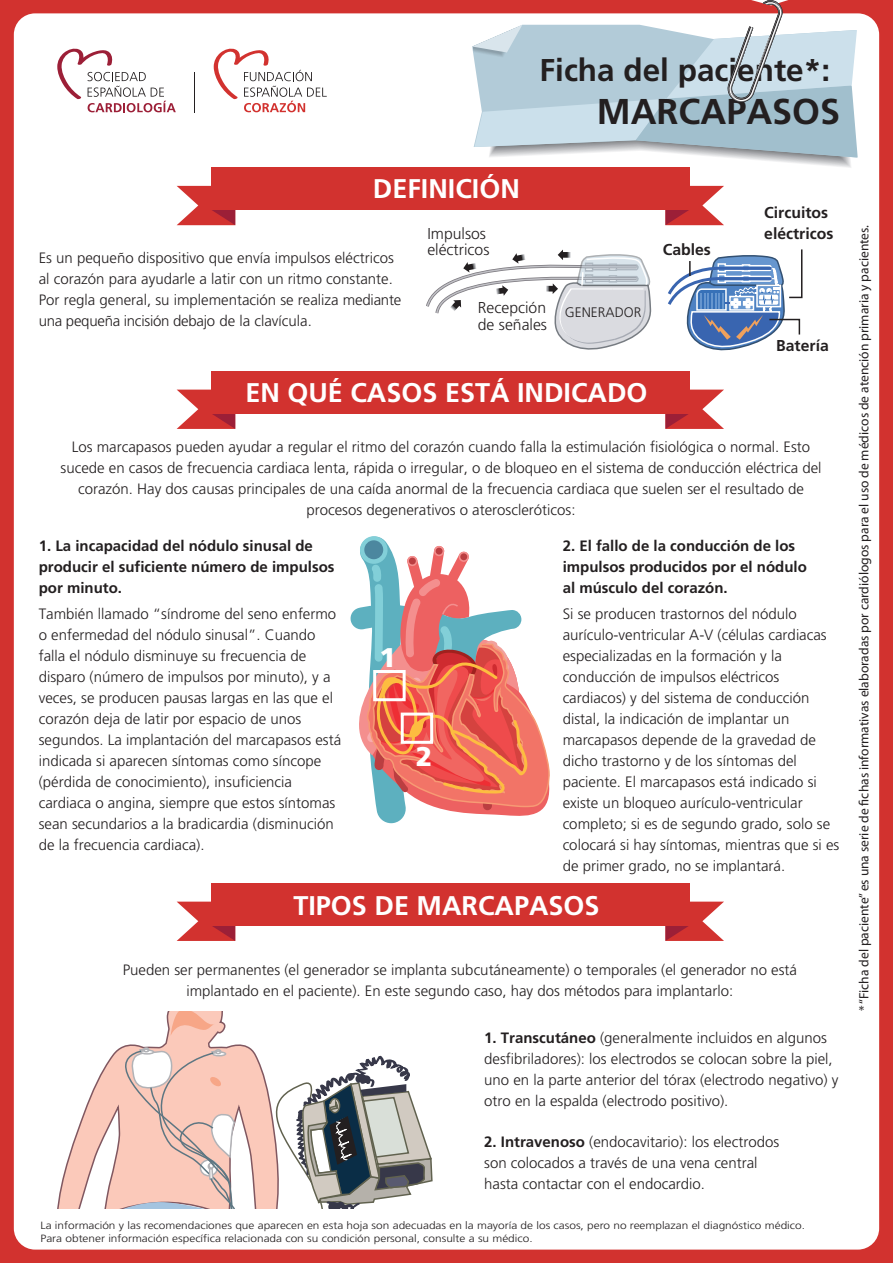
<style>
.page{position:relative;width:893px;height:1263px;background:#d2322f}
.page>*{position:absolute;margin:0;border:0;box-sizing:border-box;transform-origin:0 0}
.t1{font:700 35.85px "Frutiger";color:#231f20}
.t2{font:700 31.5px "Frutiger";color:#231f20}
.t3{font:700 27px "Frutiger";color:#fff}
.t4{font:900 27px "Frutiger";color:#fff}
.t5{font:300 15.75px/16.5px "Frutiger";color:#231f20}
.t6{font:700 15.75px/21px "Frutiger";color:#231f20}
.t7{font:300 15px/21px "Frutiger";color:#231f20}
.t8{font:700 15px/21px "Frutiger";color:#231f20}
.t9{font:300 13.8px "Frutiger";color:#231f20}
.t10{font:13.5px "Myriad Pro";color:#231f20}
.t11{font:300 10.5px/12.6px "Frutiger";color:#231f20;scale:1.13 1}
.s1{font-weight:700}
</style>
<div class="page">
<div style="left:14px;top:13px;width:865px;height:1236px;background:#fff;border-radius:21px"></div>
<svg style="left:214px;top:48px;width:113px;height:64px"></svg>
<hr style="left:195px;top:72px;width:1px;height:40px;background:#231f20">
<svg style="left:57px;top:48px;width:119px;height:64px"></svg>
<svg style="left:177px;top:902px;width:58px;height:39px"></svg>
<svg style="left:665px;top:902px;width:59px;height:39px"></svg>
<div style="left:211px;top:883px;width:478px;height:42px;background:#d2322f"></div>
<svg style="left:177px;top:390px;width:58px;height:39px"></svg>
<svg style="left:665px;top:390px;width:59px;height:39px"></svg>
<div style="left:211px;top:371px;width:478px;height:42px;background:#d2322f"></div>
<svg style="left:177px;top:186px;width:58px;height:39px"></svg>
<svg style="left:665px;top:186px;width:59px;height:39px"></svg>
<div style="left:211px;top:167px;width:478px;height:43px;background:#d2322f"></div>
<svg style="left:350px;top:536px;width:200px;height:287px"></svg>
<div style="left:373px;top:670px;width:33px;height:31px;border:3px solid #fff"></div>
<div style="left:401px;top:713px;width:32px;height:31px;border:3px solid #fff"></div>
<svg style="left:426px;top:250px;width:225px;height:100px"></svg>
<svg style="left:668px;top:249px;width:135px;height:102px"></svg>
<svg style="left:57px;top:1011px;width:376px;height:197px"></svg>
<svg style="left:472px;top:0;width:386px;height:160px"></svg>
<h3 class="t3" style="left:373px;top:173px;width:149px">DEFINICIÓN</h3>
<h2 class="t2" style="left:539px;top:51px;width:292px">Ficha del paciente*:</h2>
<h1 class="t1" style="left:597px;top:90px;width:245px">MARCAPASOS</h1>
<p class="t7" style="left:39px;top:248px;width:364px">Es un pequeño dispositivo que envía impulsos eléctricos al corazón para ayudarle a latir con un ritmo constante.<br>Por regla general, su implementación se realiza mediante una pequeña incisión debajo de la clavícula.</p>
<p class="t5" style="left:427px;top:225px;width:64px">Impulsos eléctricos</p>
<p class="t5" style="left:478px;top:300px;width:71px">Recepción de señales</p>
<p class="t9" style="left:565px;top:304px;width:78px">GENERADOR</p>
<p class="t6" style="left:663px;top:240px;width:50px">Cables</p>
<h3 class="t3" style="left:245px;top:377px;width:404px">EN QUÉ CASOS ESTÁ INDICADO</h3>
<p class="t6" style="left:764px;top:202px;width:71px">Circuitos eléctricos</p>
<p class="t6" style="left:776px;top:335px;width:54px">Batería</p>
<p class="t7" style="left:61px;top:437px;width:762px;text-align:center">Los marcapasos pueden ayudar a regular el ritmo del corazón cuando falla la estimulación fisiológica o normal. Esto sucede en casos de frecuencia cardiaca lenta, rápida o irregular, o de bloqueo en el sistema de conducción eléctrica del corazón. Hay dos causas principales de una caída anormal de la frecuencia cardiaca que suelen ser el resultado de procesos degenerativos o ateroscleróticos:</p>
<p class="t8" style="left:39px;top:535px;width:297px">1. La incapacidad del nódulo sinusal de producir el suficiente número de impulsos por minuto.</p>
<p class="t7" style="left:39px;top:604px;width:304px">También llamado “síndrome del seno enfermo o enfermedad del nódulo sinusal”. Cuando falla el nódulo disminuye su frecuencia de disparo (número de impulsos por minuto), y a veces, se producen pausas largas en las que el corazón deja de latir por espacio de unos segundos. La implantación del marcapasos está indicada si aparecen síntomas como síncope (pérdida de conocimiento), insuficiencia cardiaca o angina, siempre que estos síntomas sean secundarios a la bradicardia (disminución de la frecuencia cardiaca).</p>
<h3 class="t4" style="left:380px;top:641px;width:18px">1</h3>
<h3 class="t4" style="left:416px;top:740px;width:18px">2</h3>
<p class="t8" style="left:563px;top:535px;width:246px">2. El fallo de la conducción de los impulsos producidos por el nódulo al músculo del corazón.</p>
<p class="t7" style="left:563px;top:604px;width:278px">Si se producen trastornos del nódulo aurículo-ventricular A-V (células cardiacas especializadas en la formación y la conducción de impulsos eléctricos cardiacos) y del sistema de conducción distal, la indicación de implantar un marcapasos depende de la gravedad de dicho trastorno y de los síntomas del paciente. El marcapasos está indicado si existe un bloqueo aurículo-ventricular completo; si es de segundo grado, solo se colocará si hay síntomas, mientras que si es de primer grado, no se implantará.</p>
<h3 class="t3" style="left:293px;top:889px;width:308px">TIPOS DE MARCAPASOS</h3>
<p class="t7" style="left:123px;top:959px;width:676px;text-align:center">Pueden ser permanentes (el generador se implanta subcutáneamente) o temporales (el generador no está implantado en el paciente). En este segundo caso, hay dos métodos para implantarlo:</p>
<p class="t7" style="left:484px;top:1028px;width:356px"><span class="s1">1. Transcutáneo</span> (generalmente incluidos en algunos desfibriladores): los electrodos se colocan sobre la piel, uno en la parte anterior del tórax (electrodo negativo) y otro en la espalda (electrodo positivo).</p>
<p class="t7" style="left:484px;top:1131px;width:297px"><span class="s1">2. Intravenoso</span> (endocavitario): los electrodos son colocados a través de una vena central hasta contactar con el endocardio.</p>
<p class="t11" style="left:40px;top:1220px;width:678px">La información y las recomendaciones que aparecen en esta hoja son adecuadas en la mayoría de los casos, pero no reemplazan el diagnóstico médico.<br>Para obtener información específica relacionada con su condición personal, consulte a su médico.</p>
<p class="t10" style="left:856px;top:1011px;width:788px;rotate:-90deg">* “Ficha del paciente” es una serie de chas informativas elaboradas por cardiólogos para el uso de médicos de atención primaria y pacientes.</p>
</div>
